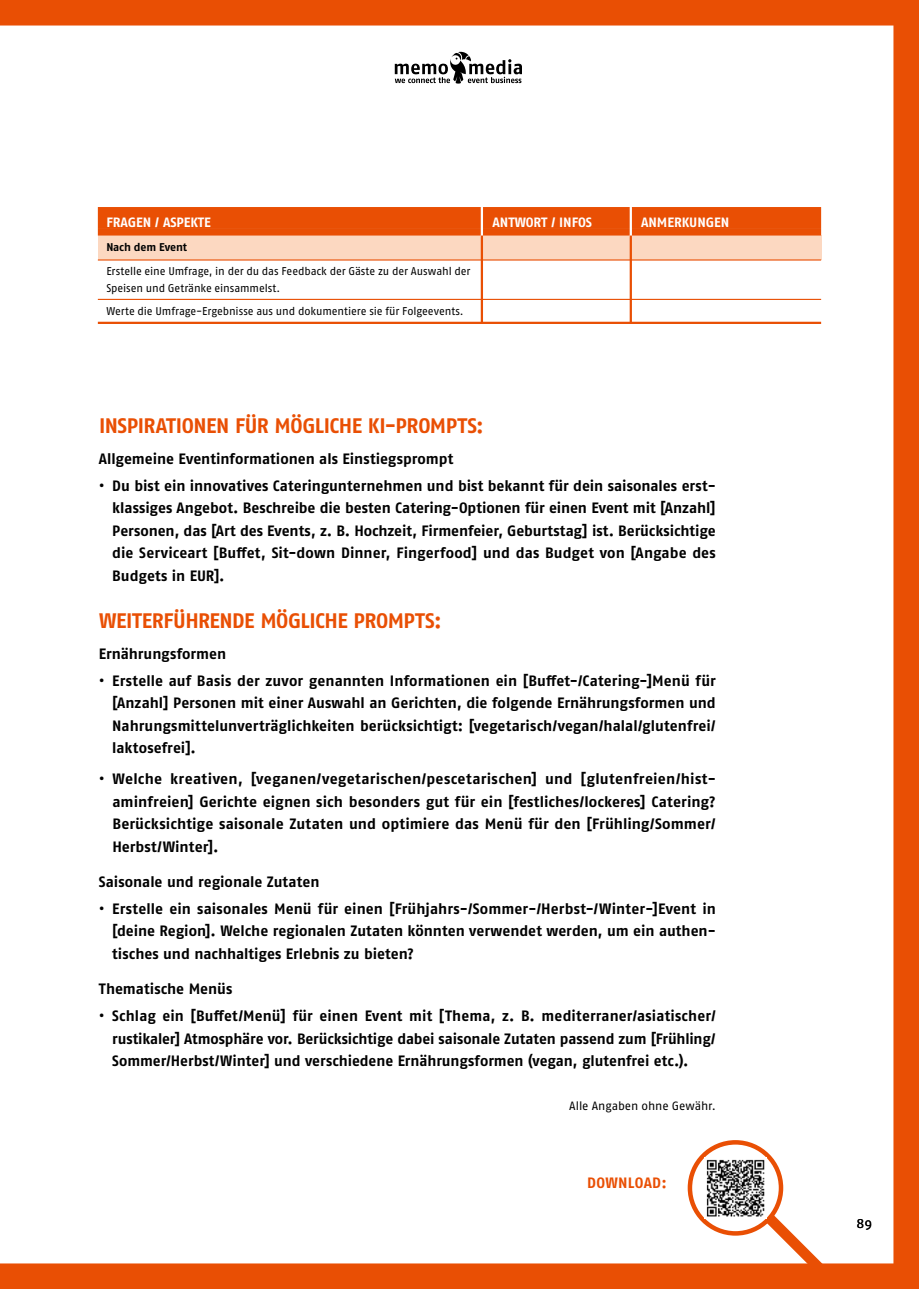
<style>
.page{position:relative;width:919px;height:1289px;background:#fff}
.page>*{position:absolute;margin:0;border:0;box-sizing:border-box;transform-origin:0 0}
.t1{font:700 21px "Fago Pro";letter-spacing:-.02em;color:#e94f04}
.t2{font:700 15px/22.5px "Fago Pro";color:#000;text-align:justify}
.t3{font:700 15px "Fago Pro";letter-spacing:.02em;color:#e94f04}
.t4{font:700 13.5px "Fago Pro";letter-spacing:-.005em;color:#fff}
.t5{font:13.5px "Fago Pro";color:#000}
.t6{font:12px "Fago Pro";letter-spacing:-.01em;color:#000}
.t7{font:11.25px/16.5px "Fago Pro";letter-spacing:-.01em;color:#000}
.t8{font:700 11.25px "Fago Pro";letter-spacing:-.01em;color:#000}
</style>
<div class="page">
<div style="left:0;top:0;width:918px;height:26px;background:#e94f04"></div>
<div style="left:0;top:1263px;width:918px;height:25px;background:#e94f04"></div>
<div style="left:893px;top:0;width:25px;height:1288px;background:#e94f04"></div>
<svg style="left:395px;top:52px;width:127px;height:32px"></svg>
<svg style="left:690px;top:1142px;width:91px;height:91px"></svg>
<div style="left:687px;top:1140px;width:96px;height:95px;border:4px solid #e94f04;border-radius:50%"></div>
<svg style="left:754px;top:1203px;width:90px;height:61px"></svg>
<img style="left:704px;top:1157px;width:62px;height:61px">
<div style="left:98px;top:235px;width:723px;height:25px;background:#fcd8c1"></div>
<div style="left:98px;top:207px;width:723px;height:21px;background:#e94f04"></div>
<div style="left:98px;top:228px;width:723px;height:7px;background:#e94f04"></div>
<hr style="left:98px;top:259px;width:723px;height:1px;background:#e94f04">
<hr style="left:98px;top:299px;width:723px;height:1px;background:#e94f04">
<hr style="left:98px;top:322px;width:723px;height:2px;background:#e94f04">
<hr style="left:480px;top:207px;width:3px;height:30px;background:#fff">
<hr style="left:629px;top:207px;width:3px;height:30px;background:#fff">
<hr style="left:480px;top:235px;width:3px;height:87px;background:#e94f04">
<hr style="left:629px;top:235px;width:3px;height:87px;background:#e94f04">
<p class="t4" style="left:106px;top:214px;width:106px">FRAGEN / ASPEKTE</p>
<p class="t4" style="left:492px;top:214px;width:101px">ANTWORT / INFOS</p>
<p class="t4" style="left:641px;top:214px;width:90px">ANMERKUNGEN</p>
<p class="t8" style="left:106px;top:240px;width:82px">Nach dem Event</p>
<p class="t7" style="left:106px;top:263px;width:365px">Erstelle eine Umfrage, in der du das Feedback der Gäste zu der Auswahl der<br>Speisen und Getränke einsammelst.</p>
<p class="t7" style="left:106px;top:302px;width:359px">Werte die Umfrage-Ergebnisse aus und dokumentiere sie für Folgeevents.</p>
<h1 class="t1" style="left:99px;top:413px;width:386px">INSPIRATIONEN FÜR MÖGLICHE KI-PROMPTS:</h1>
<p class="t2" style="left:99px;top:447px;width:356px">Allgemeine Eventinformationen als Einstiegsprompt</p>
<p class="t2" style="left:112px;top:474px;width:605px;text-indent:-13px">• Du bist ein innovatives Cateringunternehmen und bist bekannt für dein saisonales erst&shy;klassiges Angebot. Beschreibe die besten Catering-Optionen für einen Event mit [Anzahl] Personen, das [Art des Events, z. B. Hochzeit, Firmenfeier, Geburtstag] ist. Berücksichtige die Serviceart [Buffet, Sit-down Dinner, Fingerfood] und das Budget von [Angabe des Budgets in EUR].</p>
<h1 class="t1" style="left:99px;top:608px;width:344px">WEITERFÜHRENDE MÖGLICHE PROMPTS:</h1>
<p class="t2" style="left:99px;top:642px;width:129px">Ernährungsformen</p>
<p class="t2" style="left:112px;top:669px;width:605px;text-indent:-13px">• Erstelle auf Basis der zuvor genannten Informationen ein [Buffet-/Catering-]Menü für [Anzahl] Personen mit einer Auswahl an Gerichten, die folgende Ernährungsformen und Nahrungsmittelunverträglichkeiten berücksichtigt: [vegetarisch/vegan/halal/glutenfrei/ laktosefrei].</p>
<p class="t2" style="left:112px;top:768px;width:605px;text-indent:-14px">• Welche kreativen, [veganen/vegetarischen/pescetarischen] und [glutenfreien/hist&shy;aminfreien] Gerichte eignen sich besonders gut für ein [festliches/lockeres] Catering?<br>Berücksichtige saisonale Zutaten und optimiere das Menü für den [Frühling/Sommer/ Herbst/Winter].</p>
<p class="t2" style="left:99px;top:870px;width:222px">Saisonale und regionale Zutaten</p>
<p class="t2" style="left:112px;top:897px;width:605px;text-indent:-13px">• Erstelle ein saisonales Menü für einen [Frühjahrs-/Sommer-/Herbst-/Winter-]Event in [deine Region]. Welche regionalen Zutaten könnten verwendet werden, um ein authen&shy;tisches und nachhaltiges Erlebnis zu bieten?</p>
<p class="t2" style="left:99px;top:977px;width:135px">Thematische Menüs</p>
<p class="t2" style="left:112px;top:1004px;width:605px;text-indent:-13px">• Schlag ein [Buffet/Menü] für einen Event mit [Thema, z. B. mediterraner/asiatischer/ rustikaler] Atmosphäre vor. Berücksichtige dabei saisonale Zutaten passend zum [Frühling/ Sommer/Herbst/Winter] und verschiedene Ernährungsformen (vegan, glutenfrei etc.).</p>
<p class="t6" style="left:569px;top:1098px;width:148px">Alle Angaben ohne Gewähr.</p>
<p class="t3" style="left:587px;top:1173px;width:81px">DOWNLOAD:</p>
<p class="t5" style="left:856px;top:1215px;width:17px">89</p>
</div>
